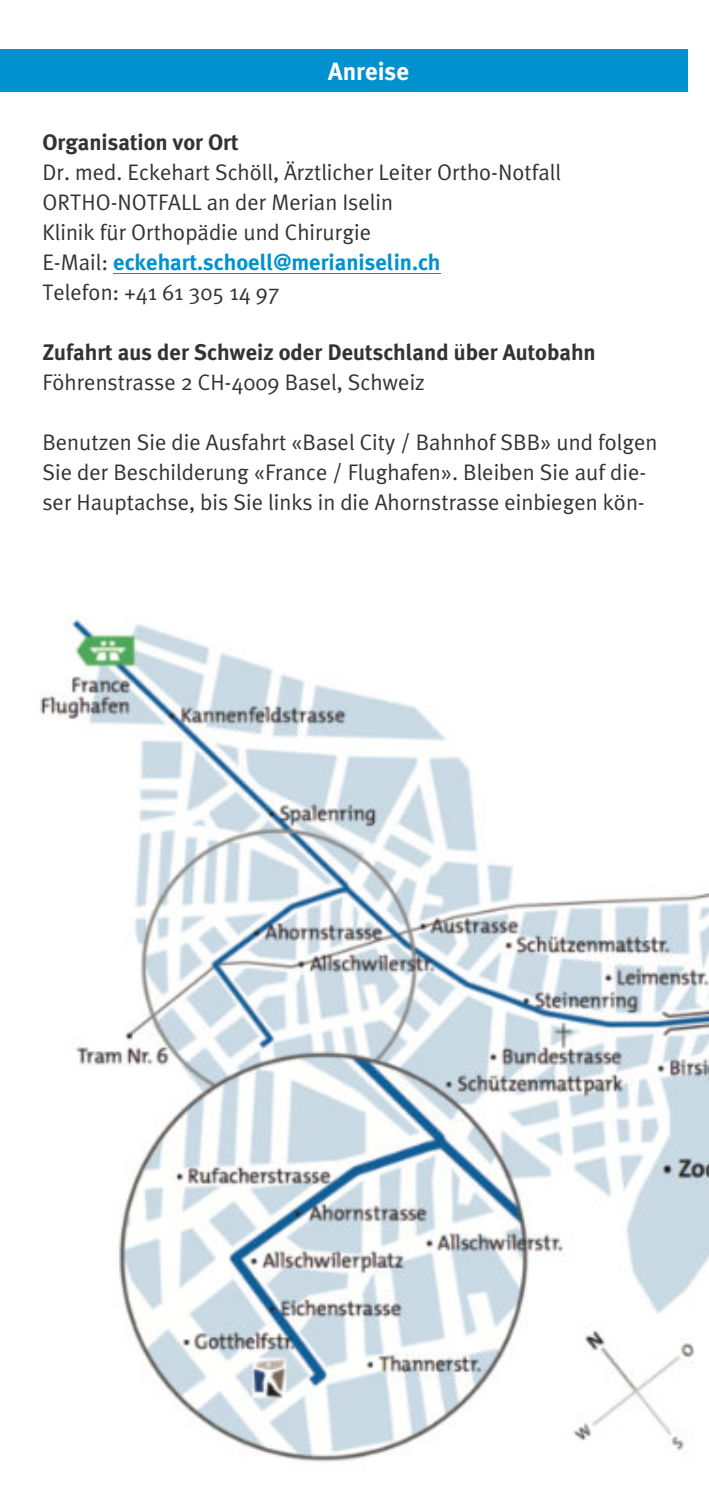
<style>
.page{position:relative;width:709px;height:1489px;background:#fff}
.page>*{position:absolute;margin:0;border:0;box-sizing:border-box;transform-origin:0 0}
.t1{font:700 25px "Meta Plus";color:#fff}
.t2{font:22.5px/30px "Meta Plus Normal";color:#333}
.t3{font:700 22.5px "Meta Plus";color:#333}
.t4{font:700 22.5px "Meta Plus";color:#0092cf}
.s1{font-family:"Meta Plus Normal";font-weight:400;color:#333}
.s2{font-family:"Lucida Grande";font-weight:400}
.s3{font-family:"Lucida Grande"}
</style>
<div class="page">
<div style="left:0;top:50px;width:687px;height:42px;background:#0092cf"></div>
<hr style="left:113px;top:273px;width:327px;height:1px;background:#0092cf">
<img style="left:37px;top:619px;width:672px;height:843px">
<p class="t1" style="left:328px;top:60px;width:82px">Anreise</p>
<p class="t3" style="left:42px;top:132px;width:198px">Organisation vor Ort</p>
<p class="t2" style="left:42px;top:159px;width:520px">Dr. med. Eckehart Schöll, Ärztlicher Leiter Ortho-Notfall<br>ORTHO-NOTFALL an der Merian Iselin<br>Klinik für Orthopädie und Chirurgie</p>
<p class="t4" style="left:42px;top:252px;width:399px"><span class="s1">E-Mail:</span> eckehart.schoell@merianiselin.ch</p>
<p class="t2" style="left:42px;top:279px;width:239px">Telefon: +41 61 305 14 97</p>
<p class="t3" style="left:42px;top:342px;width:555px">Zufahrt aus der Schweiz oder Deutschland u<span class="s2">̈</span>ber Autobahn</p>
<p class="t2" style="left:42px;top:369px;width:384px">Fo<span class="s3">̈</span>hrenstrasse 2 CH-4009 Basel, Schweiz</p>
<p class="t2" style="left:42px;top:429px;width:616px">Benutzen Sie die Ausfahrt «Basel City / Bahnhof SBB» und folgen<br>SiederBeschilderung«France/Flughafen».BleibenSieaufdie‐<br>serHauptachse,bisSielinksindieAhornstrasseeinbiegenkön‐</p>
</div>
